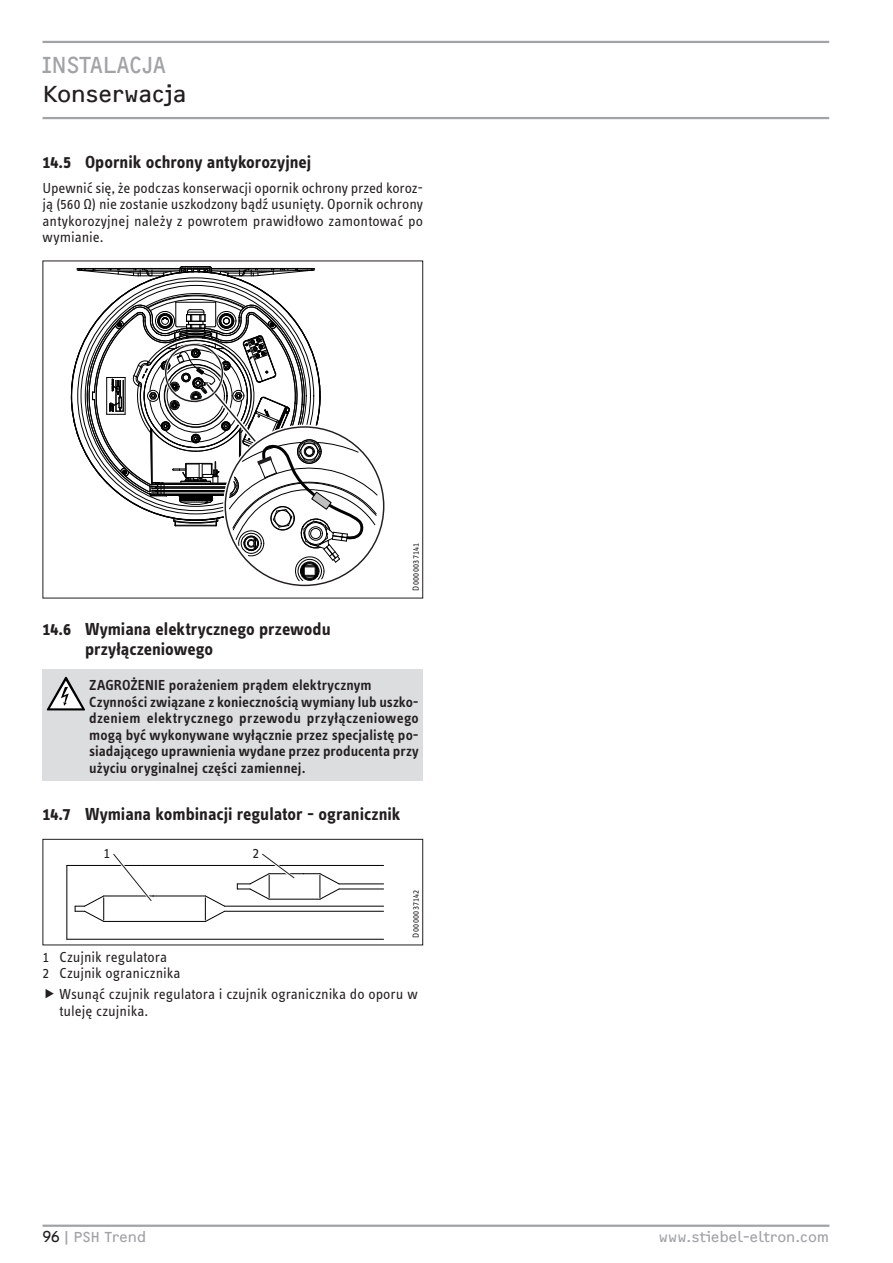
<style>
.page{position:relative;width:893px;height:1263px;background:#fff}
.page>*{position:absolute;margin:0;border:0;box-sizing:border-box;transform-origin:0 0}
.t1{font:24px "F2 FOCR Bczyk Com";letter-spacing:-.01em;color:#231f20}
.t2{font:24px "F2 FOCR Bczyk Com";letter-spacing:-.015em;color:#a1a3a6}
.t3{font:700 18px/19.8px "STE Info Text";color:#231f20}
.t4{font:15px/16.5px "STE Info Text";color:#231f20}
.t5{font:600 15px/16.5px "STE Info Text";letter-spacing:.005em;color:#231f20}
.t6{font:15px "F2 FOCR Bczyk Com";color:#a1a3a6}
.t7{font:9px "STE Info Text";letter-spacing:.025em;color:#231f20}
.s1{color:#231f20}
</style>
<div class="page">
<hr style="left:43px;top:1224px;width:786px;height:3px;background:#a1a3a6">
<hr style="left:43px;top:41px;width:786px;height:2px;background:#a1a3a6">
<hr style="left:43px;top:117px;width:786px;height:2px;background:#a1a3a6">
<svg style="left:77px;top:266px;width:301px;height:316px"></svg>
<div style="left:43px;top:669px;width:380px;height:112px;background:#dcdddf"></div>
<svg style="left:47px;top:677px;width:38px;height:33px"></svg>
<hr style="left:66px;top:865px;width:1px;height:74px;background:#000">
<hr style="left:67px;top:939px;width:317px;height:1px;background:#000">
<hr style="left:104px;top:921px;width:101px;height:1px;background:#000">
<hr style="left:225px;top:911px;width:159px;height:1px;background:#000">
<hr style="left:225px;top:906px;width:159px;height:1px;background:#000">
<hr style="left:269px;top:899px;width:51px;height:1px;background:#000">
<hr style="left:153px;top:895px;width:52px;height:1px;background:#000">
<hr style="left:104px;top:895px;width:49px;height:1px;background:#000">
<hr style="left:339px;top:888px;width:45px;height:1px;background:#000">
<hr style="left:339px;top:883px;width:45px;height:1px;background:#000">
<hr style="left:269px;top:873px;width:35px;height:1px;background:#000">
<hr style="left:67px;top:865px;width:72px;height:1px;background:#000">
<hr style="left:139px;top:865px;width:170px;height:1px;background:#000">
<hr style="left:308px;top:865px;width:76px;height:1px;background:#000">
<svg style="left:204px;top:895px;width:22px;height:27px"></svg>
<svg style="left:303px;top:873px;width:37px;height:27px"></svg>
<svg style="left:75px;top:895px;width:30px;height:27px"></svg>
<div style="left:43px;top:839px;width:380px;height:106px;border:1px solid #231f20"></div>
<svg style="left:237px;top:853px;width:58px;height:47px"></svg>
<div style="left:112px;top:853px;width:41px;height:49px;background:#fff"></div>
<svg style="left:113px;top:853px;width:39px;height:48px"></svg>
<h1 class="t2" style="left:43px;top:51px;width:125px">INSTALACJA</h1>
<h1 class="t1" style="left:43px;top:80px;width:146px">Konserwacja</h1>
<p class="t3" style="left:43px;top:152px;width:270px">14.5 Opornik ochrony antykorozyjnej</p>
<p class="t4" style="left:43px;top:179px;width:382px;text-align:justify">Upewnić się, że podczas konserwacji opornik ochrony przed koroz&shy;ją (560 Ω) nie zostanie uszkodzony bądź usunięty. Opornik ochrony antykorozyjnej należy z powrotem prawidłowo zamontować po wymianie.</p>
<p class="t7" style="left:411px;top:591px;width:49px;rotate:-90deg">D0000037141</p>
<p class="t3" style="left:85px;top:619px;width:247px;text-indent:-43px">14.6 Wymiana elektrycznego przewodu przyłączeniowego</p>
<p class="t5" style="left:89px;top:677px;width:331px">ZAGROŻENIE porażeniem prądem elektrycznym Czynności związane z koniecznością wymiany lub uszko&shy;dzeniem elektrycznego przewodu przyłączeniowego mogą być wykonywane wyłącznie przez specjalistę po&shy;siadającego uprawnienia wydane przez producenta przy użyciu oryginalnej części zamiennej.</p>
<p class="t3" style="left:43px;top:804px;width:359px">14.7 Wymiana kombinacji regulator - ogranicznik</p>
<p class="t4" style="left:104px;top:845px;width:8px">1</p>
<p class="t4" style="left:252px;top:845px;width:8px">2</p>
<p class="t7" style="left:411px;top:938px;width:49px;rotate:-90deg">D0000037142</p>
<p class="t4" style="left:43px;top:948px;width:140px">1 Czujnik regulatora<br>2 Czujnik ogranicznika</p>
<p class="t4" style="left:60px;top:986px;width:360px">Wsunąć czujnik regulatora i czujnik ogranicznika do oporu w tuleję czujnika.</p>
<p class="t6" style="left:43px;top:1228px;width:105px"><span class="s1">96</span>|PSH Trend</p>
<p class="t6" style="left:659px;top:1228px;width:172px">www.stiebel-eltron.com</p>
</div>
